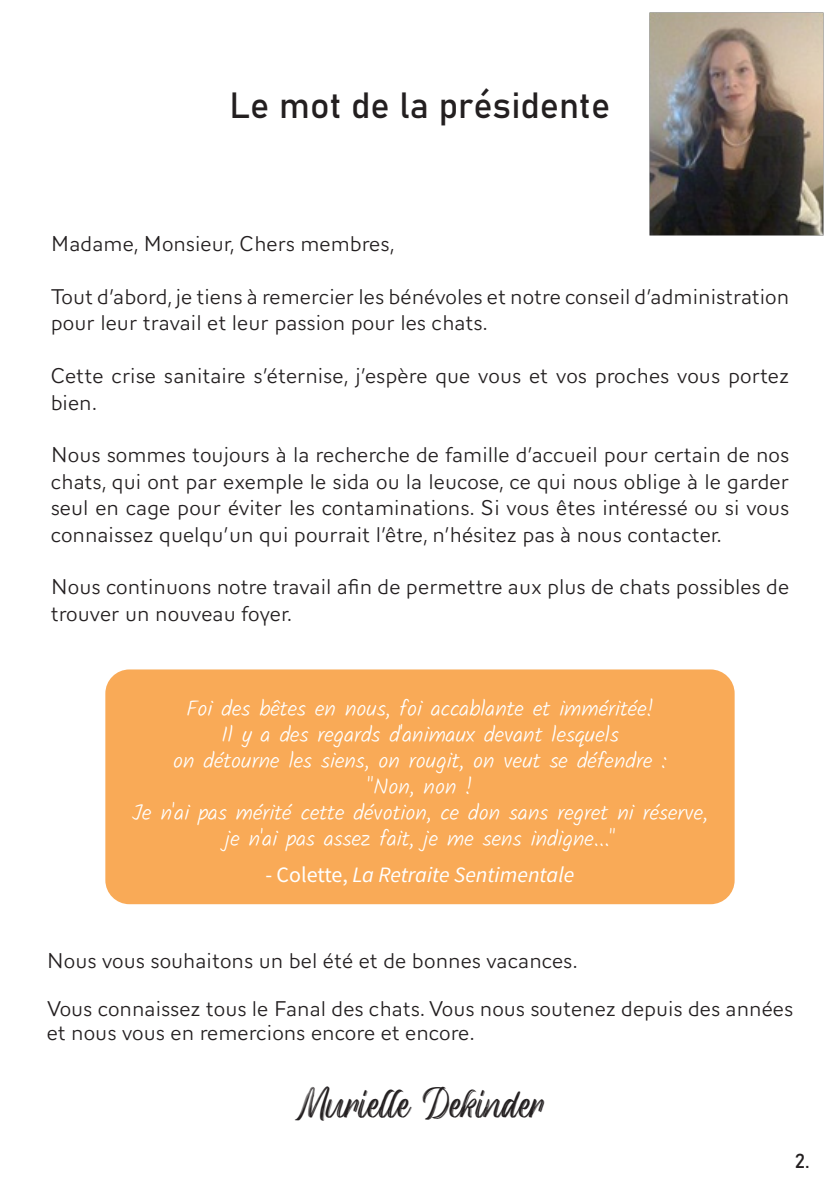
<style>
.page{position:relative;width:840px;height:1191px;background:#fff}
.page>*{position:absolute;margin:0;border:0;box-sizing:border-box;transform-origin:0 0}
.t1{font:44px "Backrush";color:#231f20}
.t2{font:36px "Bahnschrift";color:#231f20}
.t3{font:300 22px/26.4px "AW Conqueror Std Sans";color:#231f20}
.t4{font:300 22px "Kalam";color:#fff}
.t5{font:italic 22px "Source Sans Variable";color:#fff}
.t6{font:20px "Bahnschrift";color:#231f20}
.s1{font-style:normal}
</style>
<div class="page">
<div style="left:105px;top:669px;width:629px;height:235px;background:#f9aa57;border-radius:24px"></div>
<img style="left:649px;top:12px;width:175px;height:224px">
<p class="t2" style="left:229px;top:78px;width:382px">Le mot de la présidente</p>
<p class="t3" style="left:51px;top:230px;width:346px">Madame, Monsieur, Chers membres,</p>
<p class="t3" style="left:51px;top:283px;width:739px">Tout d’abord, je tiens à remercier les bénévoles et notre conseil d’administration pour leur travail et leur passion pour les chats.</p>
<p class="t3" style="left:51px;top:362px;width:739px">Cette crise sanitaire s’éternise, j’espère que vous et vos proches vous portez bien.</p>
<p class="t3" style="left:51px;top:442px;width:739px;text-align:justify">Nous sommes toujours à la recherche de famille d’accueil pour certain de nos chats, qui ont par exemple le sida ou la leucose, ce qui nous oblige à le garder seul en cage pour éviter les contaminations. Si vous êtes intéressé ou si vous connaissez quelqu’un qui pourrait l’être, n’hésitez pas à nous contacter.</p>
<p class="t3" style="left:51px;top:574px;width:739px">Nous continuons notre travail afin de permettre aux plus de chats possibles de trouver un nouveau foyer.</p>
<p class="t4" style="left:186px;top:693px;width:468px">Foi des bêtes en nous, foi accablante et imméritée!</p>
<p class="t4" style="left:221px;top:719px;width:399px">Il y a des regards d'animaux devant lesquels</p>
<p class="t4" style="left:173px;top:745px;width:495px">on détourne les siens, on rougit, on veut se défendre :</p>
<p class="t4" style="left:367px;top:771px;width:106px">"Non, non !</p>
<p class="t4" style="left:132px;top:797px;width:576px">Je n'ai pas mérité cette dévotion, ce don sans regret ni réserve,</p>
<p class="t4" style="left:225px;top:823px;width:391px">je n'ai pas assez fait, je me sens indigne..."</p>
<p class="t5" style="left:265px;top:861px;width:310px"><span class="s1">- Colette,</span> La Retraite Sentimentale</p>
<p class="t3" style="left:47px;top:947px;width:532px">Nous vous souhaitons un bel été et de bonnes vacances.</p>
<p class="t3" style="left:47px;top:996px;width:747px;line-height:24px">Vous connaissez tous le Fanal des chats. Vous nous soutenez depuis des années et nous vous en remercions encore et encore.</p>
<p class="t1" style="left:294px;top:1081px;width:253px">Murielle Dekinder</p>
<p class="t6" style="left:794px;top:1145px;width:16px">2.</p>
</div>
